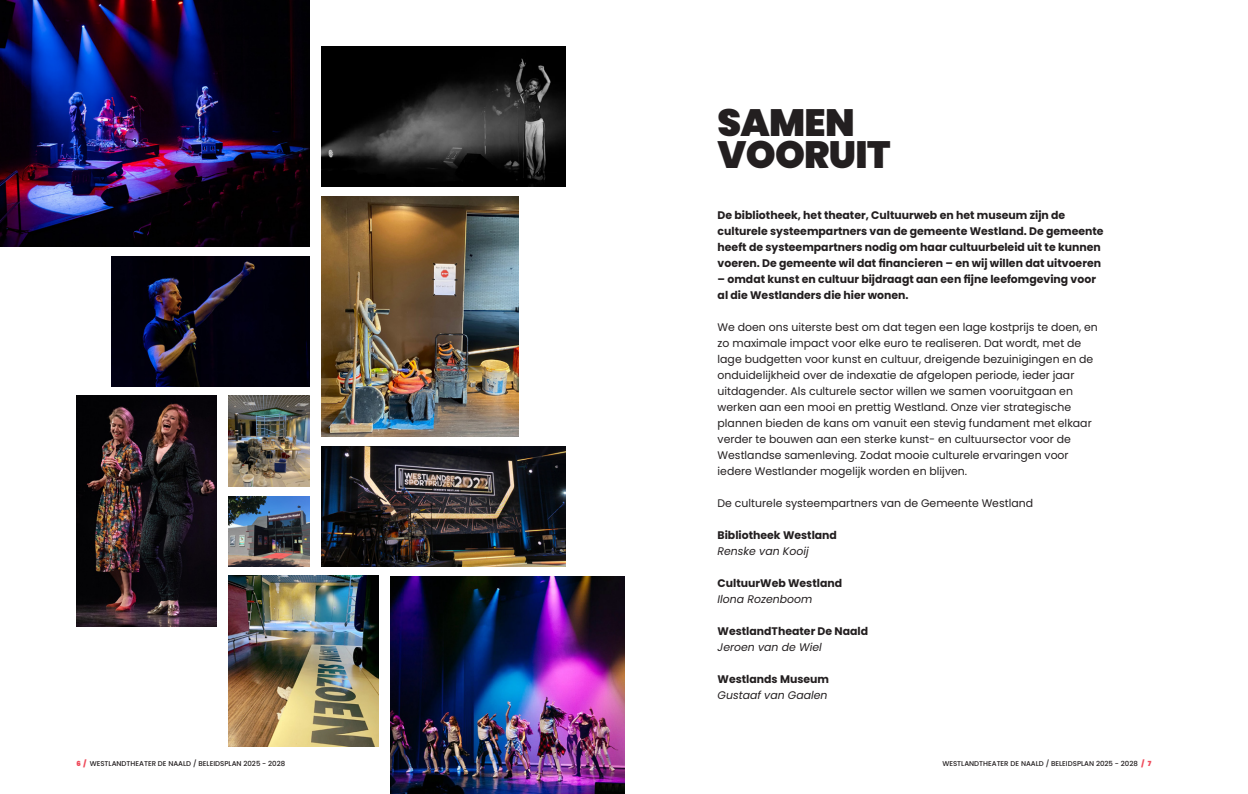
<style>
.page{position:relative;width:1248px;height:794px;background:#fff}
.page>*{position:absolute;margin:0;border:0;box-sizing:border-box;transform-origin:0 0}
.Artiest{font:900 38px "Poppins";letter-spacing:-.02em;color:#231f20}
.Plat{font:11px/16px "Poppins";color:#231f20}
.Plat-2{font:700 11px/16px "Poppins";color:#231f20}
.Plat-3{font:italic 11px "Poppins";color:#231f20}
.t1{font:500 7px "Poppins";color:#231f20}
.s1{font-weight:900;color:#ef4b5b}
</style>
<div class="page">
<img style="left:0;top:0;width:309px;height:246px">
<img style="left:321px;top:46px;width:244px;height:140px">
<img style="left:321px;top:196px;width:197px;height:240px">
<img style="left:77px;top:396px;width:139px;height:230px">
<img style="left:391px;top:576px;width:233px;height:218px">
<img style="left:112px;top:256px;width:197px;height:130px">
<img style="left:321px;top:446px;width:244px;height:120px">
<img style="left:228px;top:396px;width:81px;height:90px">
<img style="left:228px;top:496px;width:81px;height:70px">
<img style="left:228px;top:576px;width:151px;height:170px">
<p class="Artiest" style="left:717px;top:101px;width:138px">SAMEN</p>
<p class="Artiest" style="left:717px;top:133px;width:174px">VOORUIT</p>
<p class="Plat-2" style="left:717px;top:207px;width:387px">De bibliotheek, het theater, Cultuurweb en het museum zijn de culturele systeempartners van de gemeente Westland. De gemeente heeft de systeempartners nodig om haar cultuurbeleid uit te kunnen voeren. De gemeente wil dat financieren – en wij willen dat uitvoeren</p>
<p class="Plat-2" style="left:717px;top:271px;width:380px">– omdat kunst en cultuur bijdraagt aan een fijne leefomgeving voor al die Westlanders die hier wonen.</p>
<p class="Plat" style="left:717px;top:319px;width:382px">We doen ons uiterste best om dat tegen een lage kostprijs te doen, en zo maximale impact voor elke euro te realiseren. Dat wordt, met de lage budgetten voor kunst en cultuur, dreigende bezuinigingen en de onduidelijkheid over de indexatie de afgelopen periode, ieder jaar uitdagender. Als culturele sector willen we samen vooruitgaan en werken aan een mooi en prettig Westland. Onze vier strategische plannen bieden de kans om vanuit een stevig fundament met elkaar verder te bouwen aan een sterke kunst- en cultuursector voor de Westlandse samenleving. Zodat mooie culturele ervaringen voor iedere Westlander mogelijk worden en blijven.</p>
<p class="Plat" style="left:717px;top:495px;width:317px">De culturele systeempartners van de Gemeente Westland</p>
<p class="Plat-2" style="left:717px;top:527px;width:121px">Bibliotheek Westland</p>
<p class="Plat-3" style="left:717px;top:545px;width:93px">Renske van Kooij</p>
<p class="Plat-2" style="left:717px;top:575px;width:126px">CultuurWeb Westland</p>
<p class="Plat-3" style="left:717px;top:593px;width:96px">Ilona Rozenboom</p>
<p class="Plat-2" style="left:717px;top:623px;width:152px">WestlandTheater De Naald</p>
<p class="Plat-3" style="left:717px;top:641px;width:106px">Jeroen van de Wiel</p>
<p class="Plat-2" style="left:717px;top:671px;width:113px">Westlands Museum</p>
<p class="Plat-3" style="left:717px;top:689px;width:111px">Gustaaf van Gaalen</p>
<p class="t1" style="left:77px;top:759px;width:210px"><span class="s1">6 /</span> WESTLANDTHEATER DE NAALD / BELEIDSPLAN 2025 - 2028</p>
<p class="t1" style="left:942px;top:759px;width:211px">WESTLANDTHEATER DE NAALD / BELEIDSPLAN 2025 - 2028 <span class="s1">/ 7</span></p>
</div>
